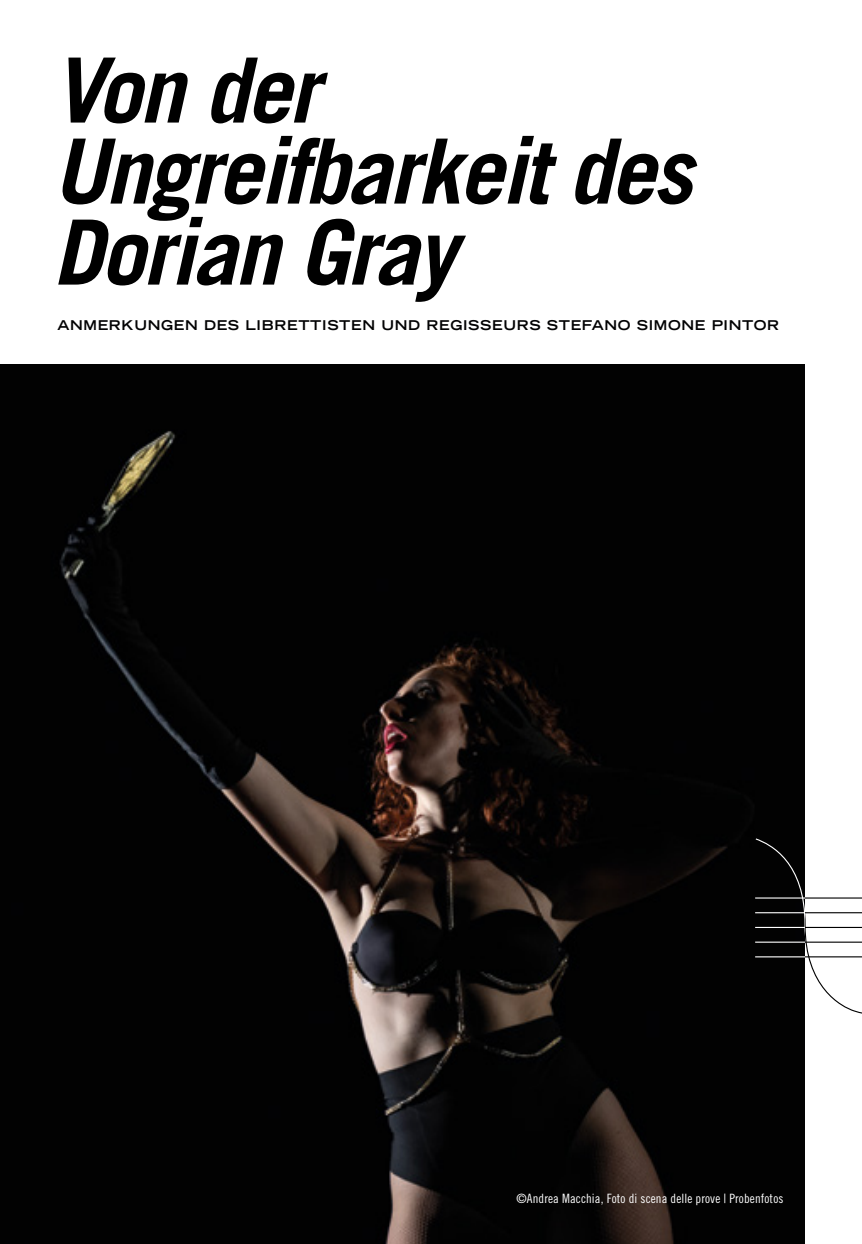
<style>
.page{position:relative;width:862px;height:1244px;background:#fff}
.page>*{position:absolute;margin:0;border:0;box-sizing:border-box;transform-origin:0 0}
.t1{font:italic 700 90px/81px "Trade Gothic LT Std";letter-spacing:-.03em;color:#000}
.t2{font:700 expanded 13.5px "Trade Gothic LT Std";letter-spacing:.05em;color:#020203}
.t3{font:12.83px "Trade Gothic LT Std Condensed No.18";letter-spacing:.01em;color:#fff}
</style>
<div class="page">
<img style="left:0;top:365px;width:804px;height:879px">
<svg style="left:754px;top:837px;width:107px;height:180px"></svg>
<h1 class="t1" style="left:53px;top:51px;width:641px">Von der<br>Ungreifbarkeit des<br>Dorian Gray</h1>
<p class="t2" style="left:57px;top:316px;width:722px">ANMERKUNGEN DES LIBRETTISTEN UND REGISSEURS STEFANO SIMONE PINTOR</p>
<p class="t3" style="left:516px;top:1190px;width:268px">©Andrea Macchia, Foto di scena delle prove | Probenfotos</p>
</div>
